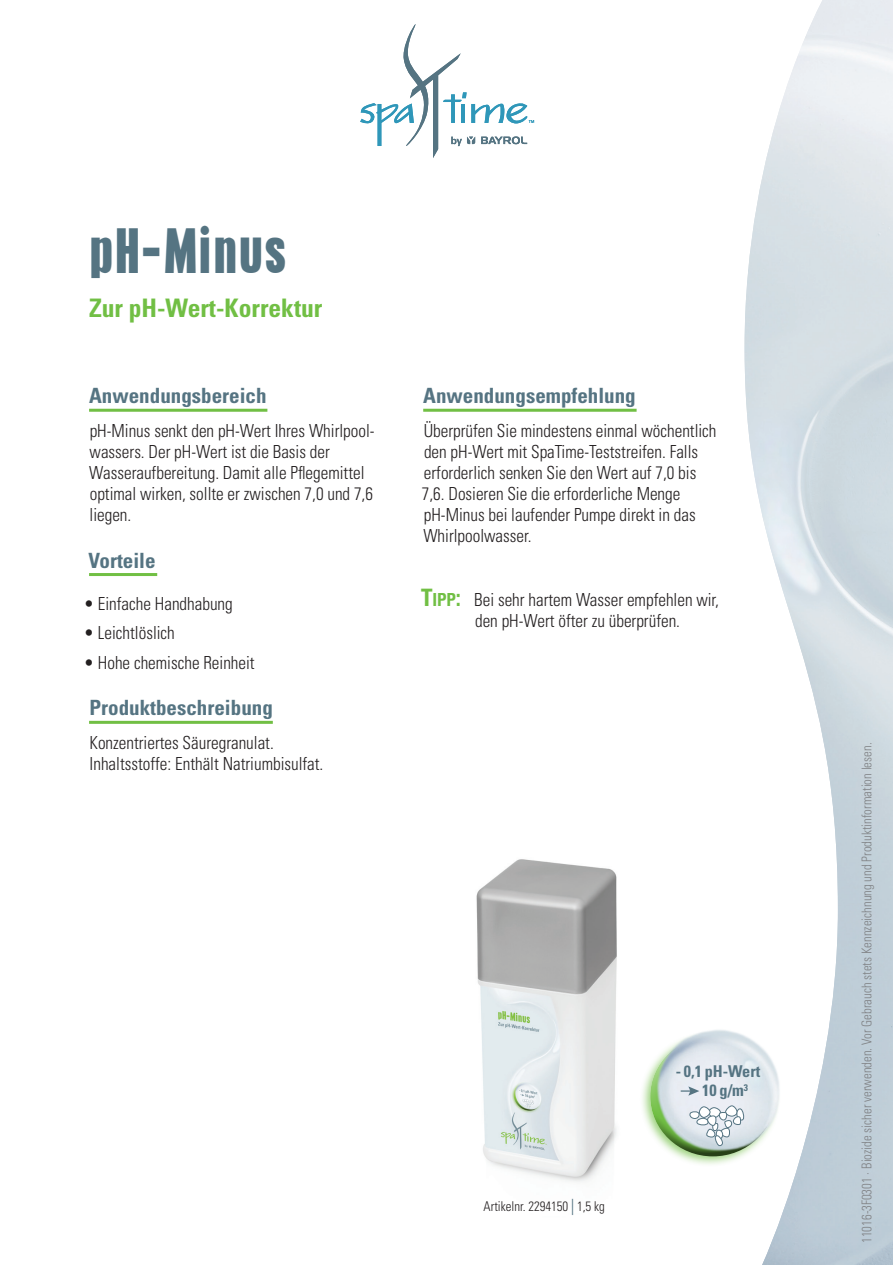
<style>
.page{position:relative;width:893px;height:1265px;background:#fff}
.page>*{position:absolute;margin:0;border:0;box-sizing:border-box;transform-origin:0 0}
.t1{font:54px "Cupido";letter-spacing:.025em;color:#557482;scale:.9 1}
.t2{font:700 condensed 25.5px "Univers LT Std";color:#71bf44}
.t3{font:700 condensed 21px "Univers LT Std";color:#557482}
.t4{font:300 condensed 18px/21px "Univers LT Std";color:#231f20;scale:.95 1}
.t5{font:700 condensed 16.2px/18.8px "Univers LT Std";color:#557482}
.t6{font:300 condensed 13.5px "Univers LT Std";color:#808285;scale:.95 1}
.t7{font:300 condensed 13.5px "Univers LT Std";color:#231f20;scale:.95 1}
.s1{font-weight:700;font-size:24px;color:#71bf44}
.s2{font-weight:700;color:#71bf44}
.s3{font-family:"Vectora LT Std";font-weight:400;font-stretch:normal;font-size:16.2px;color:#557482}
</style>
<div class="page">
<img style="left:744px;top:0;width:148px;height:1264px">
<svg style="left:360px;top:24px;width:174px;height:134px"></svg>
<img style="left:476px;top:859px;width:141px;height:323px">
<hr style="left:89px;top:409px;width:178px;height:3px;background:#71bf44">
<hr style="left:89px;top:573px;width:68px;height:3px;background:#71bf44">
<hr style="left:89px;top:720px;width:184px;height:3px;background:#71bf44">
<hr style="left:423px;top:409px;width:213px;height:3px;background:#71bf44">
<img style="left:599px;top:929px;width:233px;height:289px">
<div style="left:696px;top:1118px;width:11px;height:6px;background:#fff;border-radius:50%"></div>
<div style="left:696px;top:1117px;width:12px;height:8px;border:1px solid #557482;border-radius:50%"></div>
<div style="left:689px;top:1111px;width:9px;height:7px;background:#fff;border-radius:50%"></div>
<div style="left:689px;top:1111px;width:10px;height:7px;border:1px solid #557482;border-radius:50%"></div>
<svg style="left:699px;top:1106px;width:10px;height:11px"></svg>
<div style="left:698px;top:1106px;width:12px;height:11px;border:1px solid #557482;border-radius:5px"></div>
<svg style="left:705px;top:1105px;width:39px;height:42px"></svg>
<svg style="left:680px;top:1086px;width:19px;height:9px"></svg>
<h1 class="t1" style="left:89px;top:213px;width:221px">pH-Minus</h1>
<h2 class="t2" style="left:89px;top:292px;width:235px">Zur pH-Wert-Korrektur</h2>
<p class="t3" style="left:89px;top:383px;width:179px">Anwendungsbereich</p>
<p class="t4" style="left:89px;top:420px;width:302px">pH-Minus senkt den pH-Wert Ihres Whirlpool&shy;wassers. Der pH-Wert ist die Basis der Wasseraufbereitung. Damit alle Pflegemittel optimal wirken, sollte er zwischen 7,0 und 7,6 liegen.</p>
<p class="t3" style="left:89px;top:547px;width:68px">Vorteile</p>
<p class="t4" style="left:84px;top:593px;width:158px">• Einfache Handhabung</p>
<p class="t4" style="left:84px;top:622px;width:97px">• Leichtlöslich</p>
<p class="t4" style="left:84px;top:652px;width:181px">• Hohe chemische Reinheit</p>
<p class="t3" style="left:89px;top:695px;width:185px">Produktbeschreibung</p>
<p class="t4" style="left:89px;top:732px;width:248px">Konzentriertes Säuregranulat.<br>Inhaltsstoffe: Enthält Natriumbisulfat.</p>
<p class="t3" style="left:423px;top:383px;width:214px">Anwendungsempfehlung</p>
<p class="t4" style="left:421px;top:420px;width:311px">Überprüfen Sie mindestens einmal wöchentlich den pH-Wert mit SpaTime-Teststreifen. Falls erforderlich senken Sie den Wert auf 7,0 bis 7,6. Dosieren Sie die erforderliche Menge pH-Minus bei laufender Pumpe direkt in das Whirlpoolwasser.</p>
<p class="t4" style="left:475px;top:588px;width:258px;text-indent:-54px"><span class="s1">T</span><span class="s2">ipp</span><span class="s1">:</span> Bei sehr hartem Wasser empfehlen wir, den pH-Wert öfter zu überprüfen.</p>
<p class="t7" style="left:483px;top:1197px;width:129px">Artikelnr. 2294150 <span class="s3">|</span> 1,5 kg</p>
<p class="t5" style="left:702px;top:1062px;width:60px;text-indent:-27px">- 0,1 pH-Wert<br>10 g/m<sup>3</sup></p>
<p class="t6" style="left:858px;top:1242px;width:528px;rotate:-90deg">11016-3F0301 · Biozide sicher verwenden. Vor Gebrauch stets Kennzeichnung und Produktinformation lesen.</p>
</div>
